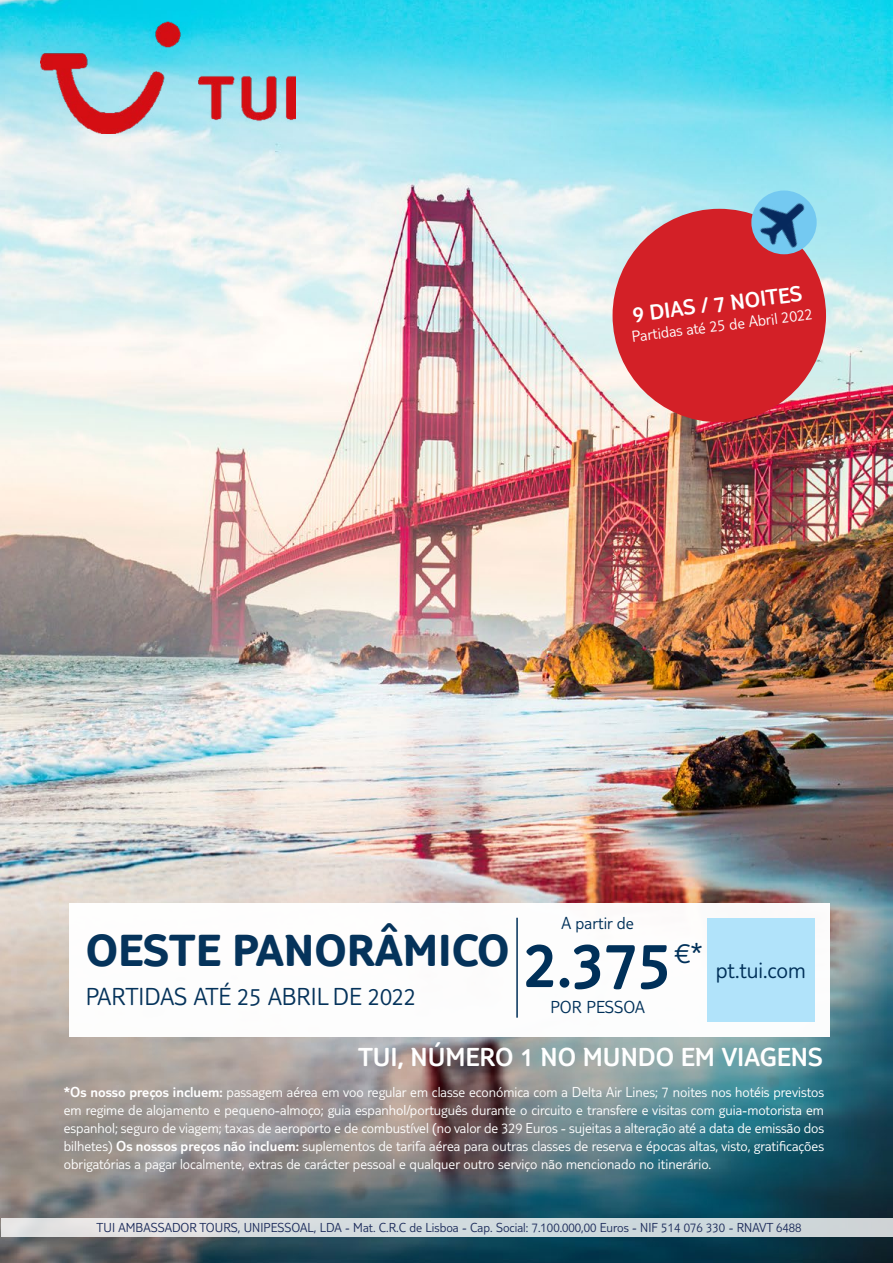
<style>
.page{position:relative;width:893px;height:1263px;background:#fff}
.page>*{position:absolute;margin:0;border:0;box-sizing:border-box;transform-origin:0 0}
.t1{font:300 67.5px "TUI Type";color:#003059}
.t2{font:700 46.5px "TUI Type";color:#003059}
.t3{font:300 30px "TUI Type";color:#003059}
.t4{font:300 27px "TUI Type";color:#fff}
.t5{font:300 25.5px "TUI Type";color:#003059}
.t6{font:300 24px "TUI Type";color:#003059}
.t7{font:300 22.5px "TUI Type";color:#fff}
.t8{font:300 18px "TUI Type";color:#003059}
.t9{font:300 16.5px "TUI Type";color:#fff}
.t10{font:300 15px/18px "TUI Type";color:#fff;text-align:justify}
.t11{font:300 13.5px "TUI Type";color:#1e2d5c}
.s1{font-style:inherit}
</style>
<div class="page">
<img style="left:0;top:1px;width:893px;height:1262px">
<div style="left:69px;top:903px;width:760px;height:133px;background:#fff"></div>
<div style="left:1px;top:1218px;width:891px;height:19px;background:linear-gradient(to right,#e4e4e4,#c7d4d8)"></div>
<div style="left:707px;top:918px;width:107px;height:103px;background:#b1e3fa"></div>
<hr style="left:516px;top:918px;width:2px;height:100px;background:#003059">
<img style="left:40px;top:21px;width:255px;height:113px">
<div style="left:613px;top:209px;width:213px;height:213px;background:#d32027;border-radius:50%"></div>
<img style="left:742px;top:176px;width:88px;height:88px">
<h3 class="t7" style="left:631px;top:301px;width:172px;rotate:-7deg">9 DIAS / 7 NOITES</h3>
<p class="t9" style="left:631px;top:327px;width:183px;rotate:-7deg">Partidas até 25 de Abril 2022</p>
<h2 class="t2" style="left:86px;top:922px;width:425px">OESTE PANORÂMICO</h2>
<h3 class="t5" style="left:86px;top:982px;width:332px">PARTIDAS ATÉ 25 ABRIL DE 2022</h3>
<p class="t8" style="left:561px;top:912px;width:74px">A partir de</p>
<h1 class="t1" style="left:524px;top:926px;width:149px">2.375</h1>
<p class="t8" style="left:550px;top:996px;width:96px">POR PESSOA</p>
<h3 class="t3" style="left:674px;top:936px;width:30px">€*</h3>
<h3 class="t6" style="left:716px;top:956px;width:92px">pt.tui.com</h3>
<h3 class="t4" style="left:358px;top:1041px;width:466px">TUI, NÚMERO 1 NO MUNDO EM VIAGENS</h3>
<p class="t10" style="left:64px;top:1083px;width:762px"><span class="s1">*Os nosso preços incluem:</span> passagem aérea em voo regular em classe económica com a Delta Air Lines; 7 noites nos hotéis previstos em regime de alojamento e pequeno-almoço; guia espanhol/português durante o circuito e transfere e visitas com guia-motorista em espanhol; seguro de viagem; taxas de aeroporto e de combustível (no valor de 329 Euros - sujeitas a alteração até a data de emissão dos bilhetes) <span class="s1">Os nossos preços não incluem:</span> suplementos de tarifa aérea para outras classes de reserva e épocas altas, visto, gratificações obrigatórias a pagar localmente, extras de carácter pessoal e qualquer outro serviço não mencionado no itinerário.</p>
<p class="t11" style="left:97px;top:1220px;width:706px">TUI AMBASSADOR TOURS, UNIPESSOAL, LDA - Mat. C.R.C de Lisboa - Cap. Social: 7.100.000,00 Euros - NIF 514 076 330 - RNAVT 6488</p>
</div>
